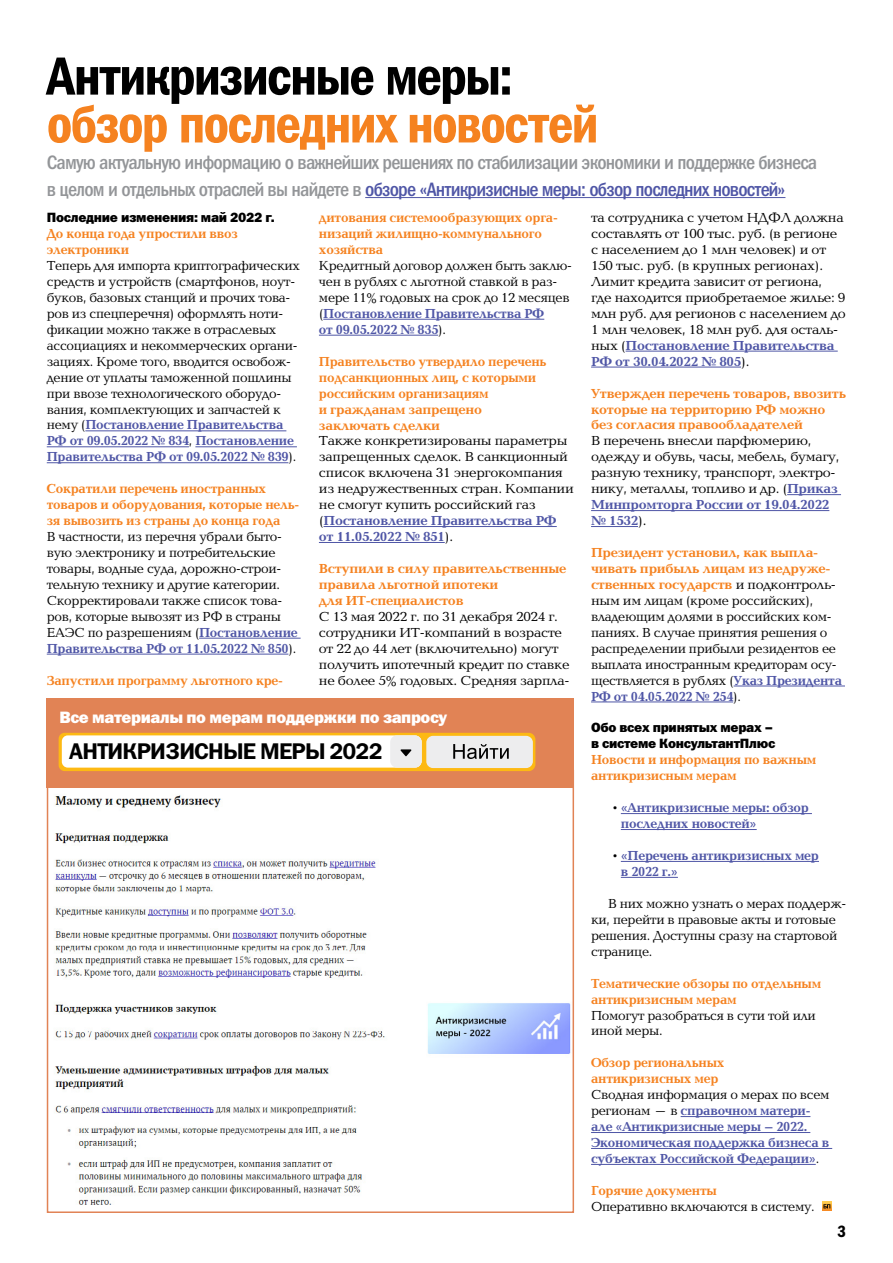
<style>
.page{position:relative;width:893px;height:1263px;background:#fff}
.page>*{position:absolute;margin:0;border:0;box-sizing:border-box;transform-origin:0 0}
.t1{font:54px "Franklin Gothic Demi Cond C";letter-spacing:-.035em;color:#f58220}
.t2{font:54px "Franklin Gothic Demi Cond C";letter-spacing:-.035em;color:#000}
.t3{font:22.8px "Franklin Gothic Demi C";letter-spacing:-.035em;color:#000}
.t4{font:19.5px/26.5px "Franklin Gothic Medi Cond C";letter-spacing:-.04em;color:#939598}
.t5{font:16.5px "Franklin Gothic Heavy C";letter-spacing:-.025em;color:#fff}
.t6{font:16.5px "Franklin Gothic Demi Cond C";color:#000}
.t7{font:13.5px/15.9px "Baltica C";letter-spacing:-.02em;color:#000;scale:1.06 1}
.t8{font:13.5px/15.9px "Baltica C";letter-spacing:-.02em;color:#000}
.t9{font:700 13.5px/15.9px "Baltica C";letter-spacing:-.02em;color:#f58220}
.t10{font:700 13.5px/15.9px "Baltica C";letter-spacing:-.02em;color:#4f56a6}
.t11{font:700 13.5px/15.9px "Baltica C";letter-spacing:-.02em;color:#f58220;scale:1.06 1}
.t12{font:13.5px/15.9px "Franklin Gothic Heavy C";letter-spacing:-.02em;color:#000}
.s1{color:#4f56a6}
.s2{font-weight:700;color:#4f56a6}
.s3{font-weight:700;color:#f58220}
.s4{font-weight:400;color:#000}
</style>
<div class="page">
<hr style="left:365px;top:197px;width:420px;height:1px;background:#4f56a6">
<hr style="left:85px;top:430px;width:201px;height:1px;background:#4f56a6">
<hr style="left:47px;top:446px;width:142px;height:1px;background:#4f56a6">
<hr style="left:195px;top:446px;width:102px;height:1px;background:#4f56a6">
<hr style="left:47px;top:462px;width:241px;height:1px;background:#4f56a6">
<hr style="left:199px;top:638px;width:102px;height:1px;background:#4f56a6">
<hr style="left:47px;top:654px;width:241px;height:1px;background:#4f56a6">
<hr style="left:323px;top:319px;width:221px;height:1px;background:#4f56a6">
<hr style="left:319px;top:335px;width:119px;height:1px;background:#4f56a6">
<hr style="left:324px;top:526px;width:233px;height:1px;background:#4f56a6">
<hr style="left:319px;top:542px;width:126px;height:1px;background:#4f56a6">
<hr style="left:626px;top:351px;width:212px;height:1px;background:#4f56a6">
<hr style="left:591px;top:367px;width:150px;height:1px;background:#4f56a6">
<hr style="left:787px;top:494px;width:54px;height:1px;background:#4f56a6">
<hr style="left:591px;top:510px;width:238px;height:1px;background:#4f56a6">
<hr style="left:591px;top:526px;width:47px;height:1px;background:#4f56a6">
<hr style="left:734px;top:686px;width:111px;height:1px;background:#4f56a6">
<hr style="left:591px;top:702px;width:142px;height:1px;background:#4f56a6">
<hr style="left:621px;top:813px;width:191px;height:1px;background:#4f56a6">
<hr style="left:621px;top:829px;width:136px;height:1px;background:#4f56a6">
<hr style="left:621px;top:861px;width:198px;height:1px;background:#4f56a6">
<hr style="left:621px;top:877px;width:57px;height:1px;background:#4f56a6">
<hr style="left:681px;top:1116px;width:129px;height:1px;background:#4f56a6">
<hr style="left:591px;top:1132px;width:219px;height:1px;background:#4f56a6">
<hr style="left:591px;top:1148px;width:241px;height:1px;background:#4f56a6">
<hr style="left:591px;top:1164px;width:225px;height:1px;background:#4f56a6">
<svg style="left:822px;top:1202px;width:9px;height:9px"></svg>
<img style="left:50px;top:787px;width:521px;height:418px">
<div style="left:47px;top:698px;width:527px;height:89px;background:#e18355"></div>
<div style="left:59px;top:733px;width:476px;height:38px;background:#fdb913;border-radius:6px"></div>
<div style="left:62px;top:735px;width:360px;height:33px;background:#fff;border-radius:6px"></div>
<div style="left:426px;top:736px;width:107px;height:32px;background:#ededee;border-radius:7px"></div>
<div style="left:390px;top:735px;width:32px;height:33px;background:#ededee;border-radius:7px"></div>
<svg style="left:400px;top:749px;width:12px;height:7px"></svg>
<svg style="left:453px;top:744px;width:56px;height:15px"></svg>
<h1 class="t2" style="left:47px;top:46px;width:468px">Антикризисные меры:</h1>
<h1 class="t1" style="left:47px;top:94px;width:553px">обзор последних новостей</h1>
<h3 class="t4" style="left:47px;top:149px;width:772px">Самую актуальную информацию о важнейших решениях по стабилизации экономики и поддержке бизнеса в целом и отдельных отраслей вы найдете в <span class="s1">обзоре «Антикризисные меры: обзор последних новостей»</span></h3>
<p class="t12" style="left:47px;top:209px;width:230px">Последние изменения: май 2022 г.</p>
<p class="t9" style="left:47px;top:226px;width:193px">До конца года упростили ввоз электроники</p>
<p class="t8" style="left:47px;top:258px;width:255px">Теперь для импорта криптографических средств и устройств (смартфонов, ноут&shy;буков, базовых станций и прочих това&shy;ров из спецперечня) оформлять ноти&shy;фикации можно также в отраслевых ассоциациях и некоммерческих органи&shy;зациях. Кроме того, вводится освобож&shy;дение от уплаты таможенной пошлины при ввозе технологического оборудо&shy;вания, комплектующих и запчастей к нему (<span class="s2">Постановление Правительства РФ от 09.05.2022 № 834</span>, <span class="s2">Постановление Правительства РФ от 09.05.2022 № 839</span>).</p>
<p class="t9" style="left:47px;top:481px;width:254px">Сократили перечень иностранных товаров и оборудования, которые нель&shy;зя вывозить из страны до конца года</p>
<p class="t8" style="left:47px;top:529px;width:252px">В частности, из перечня убрали быто&shy;вую электронику и потребительские товары, водные суда, дорожно-строи&shy;тельную технику и другие категории.<br>Скорректировали также список това&shy;ров, которые вывозят из РФ в страны ЕАЭС по разрешениям (<span class="s2">Постановление Правительства РФ от 11.05.2022 № 850</span>).</p>
<p class="t9" style="left:47px;top:673px;width:238px">Запустили программу льготного кре-</p>
<p class="t7" style="left:591px;top:210px;width:242px">та сотрудника с учетом НДФЛ должна составлять от 100 тыс. руб. (в регионе с населением до 1 млн человек) и от 150 тыс. руб. (в крупных регионах).<br>Лимит кредита зависит от региона, где находится приобретаемое жилье: 9 млн руб. для регионов с населением до 1 млн человек, 18 млн руб. для осталь&shy;ных (<span class="s2">Постановление Правительства РФ от 30.04.2022 № 805</span>).</p>
<p class="t11" style="left:591px;top:386px;width:242px">Утвержден перечень товаров, ввозить которые на территорию РФ можно без согласия правообладателей</p>
<p class="t7" style="left:591px;top:434px;width:236px">В перечень внесли парфюмерию, одежду и обувь, часы, мебель, бумагу, разную технику, транспорт, электро&shy;нику, металлы, топливо и др. (<span class="s2">Приказ<br>Минпромторга России от 19.04.2022 № 1532</span>).</p>
<p class="t7" style="left:591px;top:545px;width:238px"><span class="s3">Президент установил, как выпла&shy;чивать прибыль лицам из недруже&shy;ственных государств</span> и подконтроль&shy;ным им лицам (кроме российских), владеющим долями в российских ком&shy;паниях. В случае принятия решения о распределении прибыли резидентов ее выплата иностранным кредиторам осу&shy;ществляется в рублях (<span class="s2">Указ Президента РФ от 04.05.2022 № 254</span>).</p>
<p class="t12" style="left:591px;top:720px;width:186px">Обо всех принятых мерах – в системе КонсультантПлюс</p>
<p class="t9" style="left:591px;top:752px;width:227px">Новости и информация по важным антикризисным мерам</p>
<p class="t10" style="left:621px;top:800px;width:190px;text-indent:-11px"><span class="s4">•</span>«Антикризисные меры: обзор последних новостей»</p>
<p class="t10" style="left:621px;top:848px;width:200px;text-indent:-11px"><span class="s4">•</span>«Перечень антикризисных мер в 2022 г.»</p>
<p class="t8" style="left:591px;top:896px;width:257px;text-indent:17px">В них можно узнать о мерах поддерж&shy;ки, перейти в правовые акты и готовые решения. Доступны сразу на стартовой странице.</p>
<p class="t9" style="left:591px;top:976px;width:232px">Тематические обзоры по отдельным антикризисным мерам</p>
<p class="t8" style="left:591px;top:1008px;width:226px">Помогут разобраться в сути той или иной меры.</p>
<p class="t9" style="left:591px;top:1055px;width:135px">Обзор региональных антикризисных мер</p>
<p class="t10" style="left:591px;top:1087px;width:240px"><span class="s4">Сводная информация о мерах по всем регионам – в</span> справочном матери&shy;але «Антикризисные меры – 2022.<br>Экономическая поддержка бизнеса в субъектах Российской Федерации»<span class="s4">.</span></p>
<p class="t9" style="left:591px;top:1183px;width:127px">Горячие документы</p>
<p class="t8" style="left:591px;top:1199px;width:225px">Оперативно включаются в систему.</p>
<p class="t9" style="left:319px;top:210px;width:240px">дитования системообразующих орга&shy;низаций жилищно-коммунального хозяйства</p>
<p class="t8" style="left:319px;top:258px;width:255px">Кредитный договор должен быть заклю&shy;чен в рублях с льготной ставкой в раз&shy;мере 11% годовых на срок до 12 месяцев (<span class="s2">Постановление Правительства РФ<br>от 09.05.2022 № 835</span>).</p>
<p class="t9" style="left:319px;top:354px;width:229px">Правительство утвердило перечень подсанкционных лиц, с которыми российским организациям<br>и гражданам запрещено заключать сделки</p>
<p class="t7" style="left:319px;top:434px;width:242px">Также конкретизированы параметры запрещенных сделок. В санкционный список включена 31 энергокомпания из недружественных стран. Компании не смогут купить российский газ (<span class="s2">Постановление Правительства РФ от 11.05.2022 № 851</span>).</p>
<p class="t11" style="left:319px;top:561px;width:235px">Вступили в силу правительственные правила льготной ипотеки<br>для ИТ-специалистов</p>
<p class="t7" style="left:319px;top:609px;width:238px">С 13 мая 2022 г. по 31 декабря 2024 г. сотрудники ИТ-компаний в возрасте от 22 до 44 лет (включительно) могут получить ипотечный кредит по ставке не более 5% годовых. Средняя зарпла-</p>
<p class="t5" style="left:60px;top:708px;width:389px">Все материалы по мерам поддержки по запросу</p>
<h2 class="t3" style="left:69px;top:738px;width:315px">АНТИКРИЗИСНЫЕ МЕРЫ 2022</h2>
<p class="t6" style="left:837px;top:1222px;width:10px">3</p>
</div>
